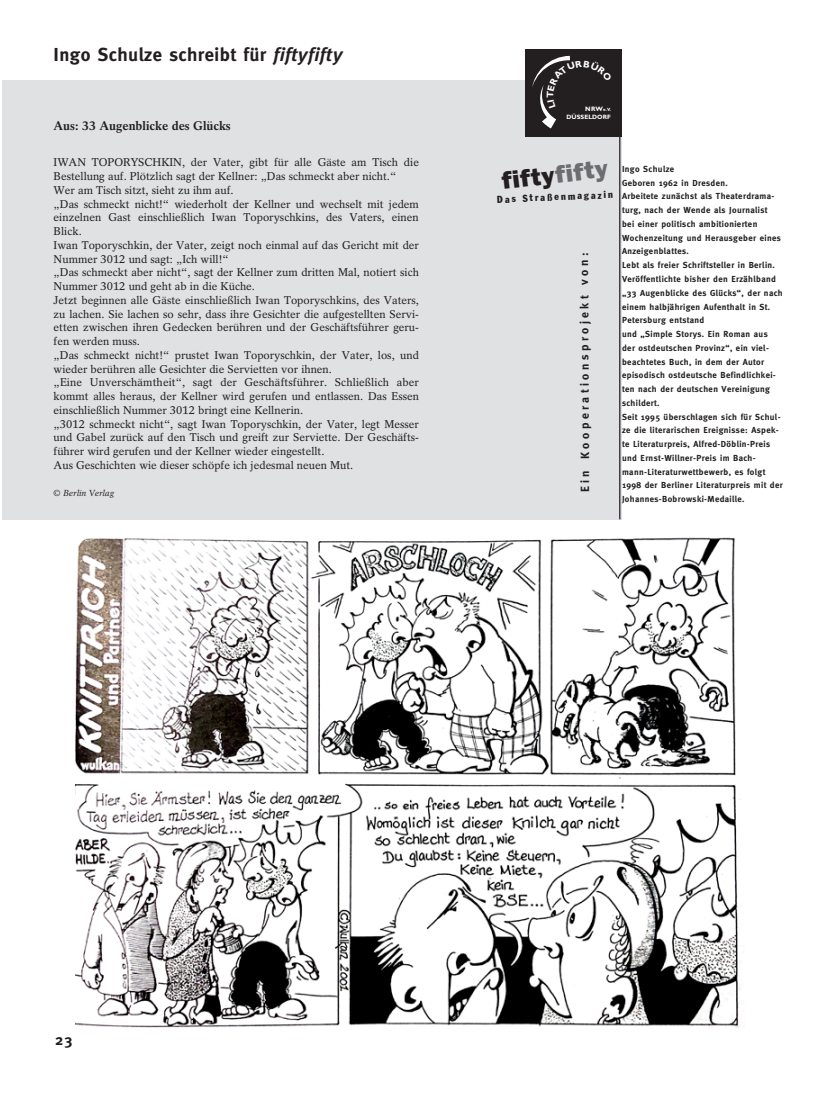
<style>
.page{position:relative;width:833px;height:1099px;background:#fff}
.page>*{position:absolute;margin:0;border:0;box-sizing:border-box;transform-origin:0 0}
.t1{font:800 24.88px "Franklin Gothic";color:#231f20}
.t2{font:700 18.75px "Meta";letter-spacing:.025em;color:#231f20}
.t3{font:700 15px "Meta";color:#231f20}
.t4{font:700 12.5px "Rotation";color:#231f20}
.t5{font:700 11.88px "Meta";letter-spacing:.285em;color:#231f20}
.t6{font:11.25px/13.8px "Rotation";color:#231f20}
.t7{font:condensed 10px "Franklin Gothic";color:#231f20}
.t8{font:700 8.75px/13.8px "Meta";letter-spacing:.04em;color:#231f20}
.t9{font:italic 8.75px "Rotation";color:#231f20}
.t10{font:700 6.25px "Gill Sans";letter-spacing:.005em;color:#fff}
.t11{font:700 4.62px "Gill Sans";color:#fff}
.s1{font-family:"Meta Plus";font-style:italic}
.s2{font-size:6.38px}
.s3{color:#6c6d70}
</style>
<div class="page">
<div style="left:2px;top:80px;width:619px;height:440px;background:#e0e1e3"></div>
<img style="left:76px;top:537px;width:665px;height:490px">
<div style="left:525px;top:49px;width:96px;height:88px;background:#231f20"></div>
<hr style="left:619px;top:49px;width:1px;height:470px;background:#231f20">
<svg style="left:532px;top:56px;width:38px;height:72px"></svg>
<h2 class="t2" style="left:54px;top:44px;width:290px">Ingo Schulze schreibt für <span class="s1">fiftyfifty</span></h2>
<p class="t4" style="left:54px;top:118px;width:179px">Aus: 33 Augenblicke des Glücks</p>
<p class="t6" style="left:54px;top:155px;width:367px">IWAN TOPORYSCHKIN, der Vater, gibt für alle Gäste am Tisch die Bestellung auf. Plötzlich sagt der Kellner: „Das schmeckt aber nicht.“ Wer am Tisch sitzt, sieht zu ihm auf.<br>„Das schmeckt nicht!“ wiederholt der Kellner und wechselt mit jedem einzelnen Gast einschließlich Iwan Toporyschkins, des Vaters, einen Blick.<br>Iwan Toporyschkin, der Vater, zeigt noch einmal auf das Gericht mit der Nummer 3012 und sagt: „Ich will!“<br>„Das schmeckt aber nicht“, sagt der Kellner zum dritten Mal, notiert sich Nummer 3012 und geht ab in die Küche.<br>Jetzt beginnen alle Gäste einschließlich Iwan Toporyschkins, des Vaters, zu lachen. Sie lachen so sehr, dass ihre Gesichter die aufgestellten Servi&shy;etten zwischen ihren Gedecken berühren und der Geschäftsführer geru&shy;fen werden muss.<br>„Das schmeckt nicht!“ prustet Iwan Toporyschkin, der Vater, los, und wieder berühren alle Gesichter die Servietten vor ihnen.<br>„Eine Unverschämtheit“, sagt der Geschäftsführer. Schließlich aber kommt alles heraus, der Kellner wird gerufen und entlassen. Das Essen einschließlich Nummer 3012 bringt eine Kellnerin.<br>„3012 schmeckt nicht“, sagt Iwan Toporyschkin, der Vater, legt Messer und Gabel zurück auf den Tisch und greift zur Serviette. Der Geschäfts&shy;führer wird gerufen und der Kellner wieder eingestellt.<br>Aus Geschichten wie dieser schöpfe ich jedesmal neuen Mut.</p>
<p class="t9" style="left:54px;top:488px;width:62px">© Berlin Verlag</p>
<p class="t11" style="left:585px;top:107px;width:28px"><span class="s2">NRW</span>e.V.</p>
<p class="t10" style="left:566px;top:113px;width:46px">DÜSSELDORF</p>
<h1 class="t1" style="left:500px;top:166px;width:108px;rotate:-7deg">fifty<span class="s3">fifty</span></h1>
<p class="t7" style="left:497px;top:193px;width:117px;rotate:-2deg">Das Straßenmagazin</p>
<p class="t5" style="left:577px;top:492px;width:241px;rotate:-90deg">Ein Kooperationsprojekt von:</p>
<p class="t8" style="left:622px;top:162px;width:162px">Ingo Schulze<br>Geboren 1962 in Dresden.<br>Arbeitete zunächst als Theaterdrama&shy;turg, nach der Wende als Journalist<br>bei einer politisch ambitionierten Wochenzeitung und Herausgeber eines Anzeigenblattes.<br>Lebt als freier Schriftsteller in Berlin.<br>Veröffentlichte bisher den Erzählband „33 Augenblicke des Glücks“, der nach einem halbjährigen Aufenthalt in St.<br>Petersburg entstand<br>und „Simple Storys. Ein Roman aus<br>der ostdeutschen Provinz“, ein viel&shy;beachtetes Buch, in dem der Autor episodisch ostdeutsche Befindlichkei&shy;ten nach der deutschen Vereinigung schildert.<br>Seit 1995 überschlagen sich für Schul&shy;ze die literarischen Ereignisse: Aspek&shy;te Literaturpreis, Alfred-Döblin-Preis und Ernst-Willner-Preis im Bach&shy;mann-Literaturwettbewerb, es folgt 1998 der Berliner Literaturpreis mit der Johannes-Bobrowski-Medaille.</p>
<h3 class="t3" style="left:55px;top:1031px;width:19px">23</h3>
</div>
